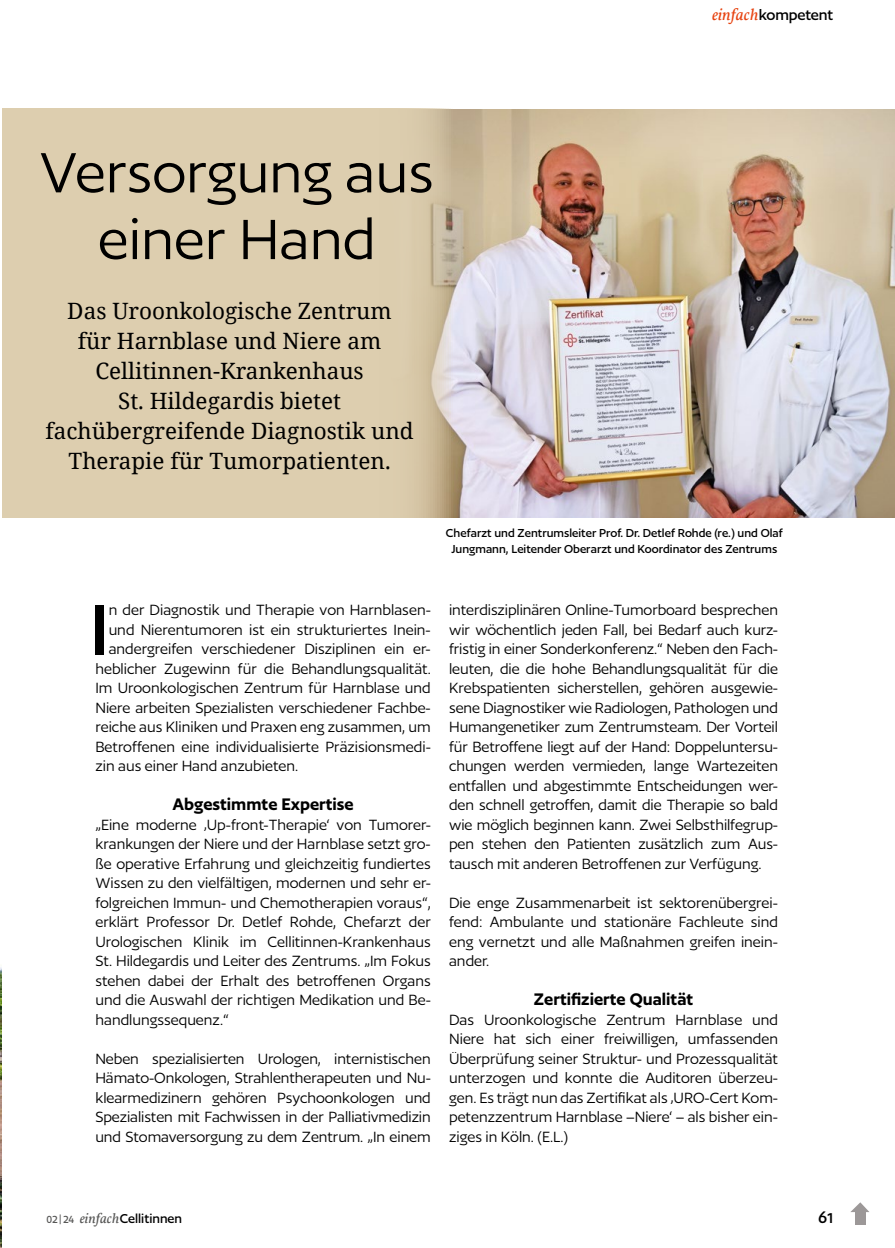
<style>
.page{position:relative;width:895px;height:1248px;background:#fff}
.page>*{position:absolute;margin:0;border:0;box-sizing:border-box;transform-origin:0 0}
.t1{font:500 82.95px "Author";color:#000}
.t2{font:66px/66.8px "Author";color:#000;text-align:center}
.t3{font:22.5px/30px "Noto Serif";color:#000;text-align:center}
.t4{font:600 19.5px "Author";color:#000}
.t5{font:500 19.5px "Author";color:#000;scale:.93 1}
.t6{font:500 17.4px "Author";letter-spacing:-.01em;color:#000}
.t7{font:17.25px/19.5px "Author";color:#000;text-align:justify}
.t8{font:500 15px "Author";color:#000}
.t9{font:500 13.5px/15.8px "Author";color:#000;text-align:center}
.s1{font-family:"Vollkorn";font-weight:400;font-style:italic;font-size:16.65px;color:#e74310}
.s2{font-size:12px;color:#575756}
.s3{font-family:"Vollkorn";font-weight:400;font-style:italic;font-size:14.25px;color:#575756}
</style>
<div class="page">
<div style="left:855px;top:1212px;width:11px;height:13px;background:#9c9898"></div>
<svg style="left:850px;top:1202px;width:19px;height:10px"></svg>
<img style="left:0;top:967px;width:2px;height:281px">
<img style="left:592px;top:110px;width:303px;height:408px">
<svg style="left:2px;top:108px;width:590px;height:410px;background:#d8c9b0"></svg>
<p class="t6" style="left:712px;top:6px;width:123px"><span class="s1">einfach</span>kompetent</p>
<h2 class="t2" style="left:40px;top:139px;width:396px">Versorgung aus einer Hand</h2>
<h3 class="t3" style="left:45px;top:295px;width:370px">Das Uroonkologische Zentrum<br>für Harnblase und Niere am<br>Cellitinnen-Krankenhaus<br>St. Hildegardis bietet fachübergreifende Diagnostik und<br>Therapie für Tumorpatienten.</h3>
<p class="t9" style="left:446px;top:525px;width:338px">Chefarzt und Zentrumsleiter Prof. Dr. Detlef Rohde (re.) und Olaf<br>Jungmann, Leitender Oberarzt und Koordinator des Zentrums</p>
<h1 class="t1" style="left:90px;top:587px;width:20px">I</h1>
<p class="t7" style="left:109px;top:600px;width:324px">n der Diagnostik und Therapie von Harnblasen-</p>
<p class="t7" style="left:109px;top:620px;width:324px">und Nierentumoren ist ein strukturiertes Inein-</p>
<p class="t7" style="left:109px;top:639px;width:324px">andergreifen verschiedener Disziplinen ein er-</p>
<p class="t7" style="left:95px;top:659px;width:337px">heblicher Zugewinn für die Behandlungsqualität.</p>
<p class="t7" style="left:95px;top:678px;width:337px">Im Uroonkologischen Zentrum für Harnblase und</p>
<p class="t7" style="left:95px;top:698px;width:337px">Niere arbeiten Spezialisten verschiedener Fachbe-</p>
<p class="t7" style="left:95px;top:717px;width:337px">reiche aus Kliniken und Praxen eng zusammen, um</p>
<p class="t7" style="left:95px;top:737px;width:337px">Betroffenen eine individualisierte Präzisionsmedi-</p>
<p class="t7" style="left:95px;top:756px;width:204px">zin aus einer Hand anzubieten.</p>
<p class="t4" style="left:172px;top:794px;width:183px">Abgestimmte Expertise</p>
<p class="t7" style="left:95px;top:815px;width:337px">„Eine moderne ‚Up-front-Therapie‘ von Tumorer&shy;krankungen der Niere und der Harnblase setzt gro&shy;ße operative Erfahrung und gleichzeitig fundiertes Wissen zu den vielfältigen, modernen und sehr er&shy;folgreichen Immun- und Chemotherapien voraus“, erklärt Professor Dr. Detlef Rohde, Chefarzt der Urologischen Klinik im Cellitinnen-Krankenhaus St. Hildegardis und Leiter des Zentrums. „Im Fokus stehen dabei der Erhalt des betroffenen Organs und die Auswahl der richtigen Medikation und Be&shy;handlungssequenz.“</p>
<p class="t7" style="left:95px;top:1049px;width:337px">Neben spezialisierten Urologen, internistischen Hämato-Onkologen, Strahlentherapeuten und Nu&shy;klearmedizinern gehören Psychoonkologen und Spezialisten mit Fachwissen in der Palliativmedizin und Stomaversorgung zu dem Zentrum. „In einem</p>
<p class="t7" style="left:449px;top:600px;width:330px">interdisziplinären Online-Tumorboard besprechen wir wöchentlich jeden Fall, bei Bedarf auch kurz&shy;fristig in einer Sonderkonferenz.“ Neben den Fach&shy;leuten, die die hohe Behandlungsqualität für die Krebspatienten sicherstellen, gehören ausgewie&shy;sene Diagnostiker wie Radiologen, Pathologen und Humangenetiker zum Zentrumsteam. Der Vorteil für Betroffene liegt auf der Hand: Doppeluntersu&shy;chungen werden vermieden, lange Wartezeiten entfallen und abgestimmte Entscheidungen wer&shy;den schnell getroffen, damit die Therapie so bald wie möglich beginnen kann. Zwei Selbsthilfegrup&shy;pen stehen den Patienten zusätzlich zum Aus&shy;tausch mit anderen Betroffenen zur Verfügung.</p>
<p class="t7" style="left:449px;top:893px;width:330px">Die enge Zusammenarbeit ist sektorenübergrei&shy;fend: Ambulante und stationäre Fachleute sind eng vernetzt und alle Maßnahmen greifen inein&shy;ander.</p>
<p class="t4" style="left:534px;top:989px;width:161px">Zertifizierte Qualität</p>
<p class="t7" style="left:449px;top:1010px;width:330px">Das Uroonkologische Zentrum Harnblase und Niere hat sich einer freiwilligen, umfassenden Überprüfung seiner Struktur- und Prozessqualität unterzogen und konnte die Auditoren überzeu&shy;gen. Es trägt nun das Zertifikat als ‚URO-Cert Kom&shy;petenzzentrum Harnblase –Niere‘ – als bisher ein&shy;ziges in Köln. (E.L.)</p>
<p class="t8" style="left:47px;top:1210px;width:137px"><span class="s2">02|24</span> <span class="s3">einfach</span>Cellitinnen</p>
<p class="t5" style="left:818px;top:1207px;width:18px">61</p>
</div>
